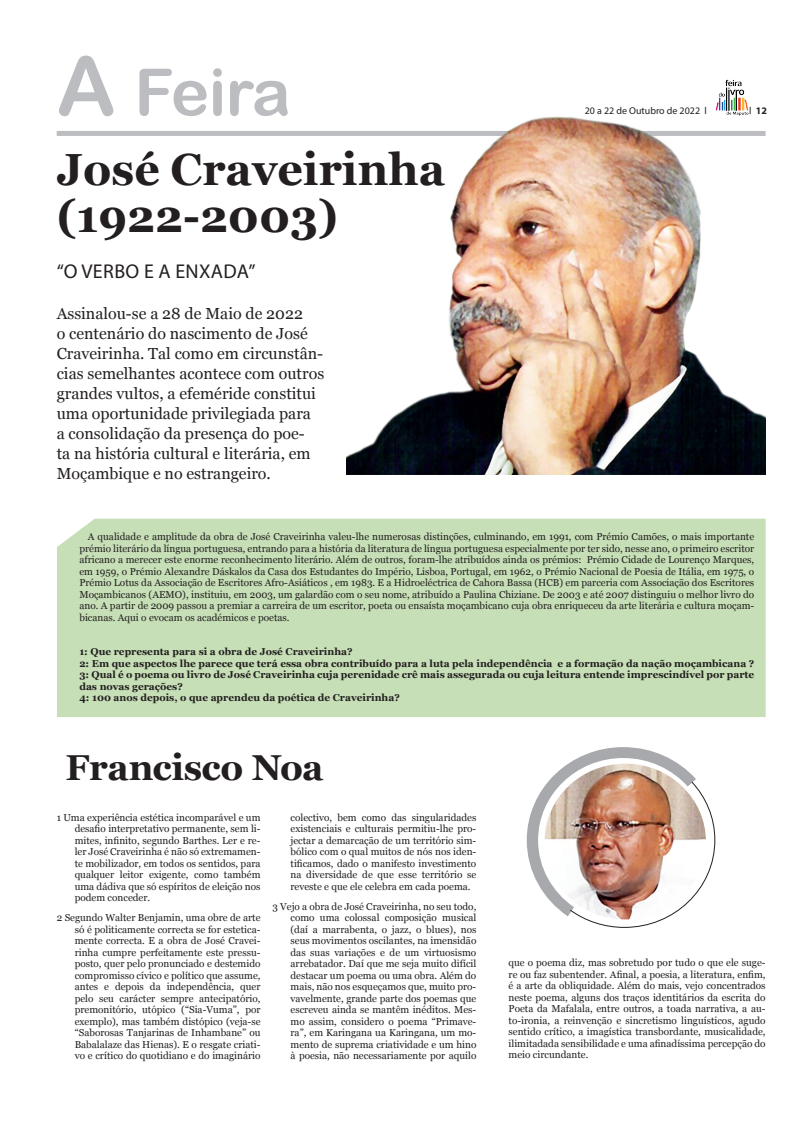
<style>
.page{position:relative;width:794px;height:1134px;background:#fff}
.page>*{position:absolute;margin:0;border:0;box-sizing:border-box;transform-origin:0 0}
.t1{font:65px "Arial Rounded MT Bold";letter-spacing:-.02em;color:#bcbdc0}
.t2{font:700 45px/47px "Georgia";color:#231f20}
.t3{font:700 36px "Georgia";letter-spacing:-.015em;color:#231f20}
.t4{font:20px "Myriad Pro";letter-spacing:.02em;color:#231f20}
.t5{font:16px/20px "Georgia";color:#231f20}
.t6{font:10px/11.5px "Georgia";color:#231f20;text-align:justify}
.t7{font:700 10px/11.5px "Georgia";color:#231f20}
.t8{font:10px "Myriad Pro";color:#231f20}
.t9{font:700 10px "Myriad Pro";color:#231f20}
.s1{font-size:82px}
.s2{font-weight:400}
</style>
<div class="page">
<div style="left:57px;top:131px;width:708px;height:5px;background:#bcbdc0"></div>
<img style="left:725px;top:80px;width:17px;height:3px">
<div style="left:57px;top:519px;width:708px;height:198px;background:#c6dfb6"></div>
<img style="left:346px;top:83px;width:419px;height:391px">
<img style="left:527px;top:747px;width:188px;height:181px">
<h1 class="t1" style="left:57px;top:54px;width:235px"><span class="s1">A</span> Feira</h1>
<h2 class="t2" style="left:57px;top:144px;width:390px">José Craveirinha (1922-2003)</h2>
<h3 class="t4" style="left:57px;top:259px;width:200px">“O VERBO E A ENXADA”</h3>
<p class="t5" style="left:57px;top:302px;width:269px">Assinalou-se a 28 de Maio de 2022<br>o centenário do nascimento de José Craveirinha. Tal como em circunstân&shy;cias semelhantes acontece com outros grandes vultos, a efeméride constitui uma oportunidade privilegiada para<br>a consolidação da presença do poe-<br>ta na história cultural e literária, em Moçambique e no estrangeiro.</p>
<p class="t8" style="left:585px;top:104px;width:123px">20 a 22 de Outubro de 2022 l</p>
<p class="t9" style="left:749px;top:104px;width:19px"><span class="s2">l</span> 12</p>
<p class="t6" style="left:79px;top:531px;width:676px;text-indent:8px">A qualidade e amplitude da obra de José Craveirinha valeu-lhe numerosas distinções, culminando, em 1991, com Prémio Camões, o mais importante prémio literário da língua portuguesa, entrando para a história da literatura de língua portuguesa especialmente por ter sido, nesse ano, o primeiro escritor africano a merecer este enorme reconhecimento literário. Além de outros, foram-lhe atribuídos ainda os prémios: Prémio Cidade de Lourenço Marques, em 1959, o Prémio Alexandre Dáskalos da Casa dos Estudantes do Império, Lisboa, Portugal, em 1962, o Prémio Nacional de Poesia de Itália, em 1975, o Prémio Lotus da Associação de Escritores Afro-Asiáticos , em 1983. E a Hidroeléctrica de Cahora Bassa (HCB) em parceria com Associação dos Escritores Moçambicanos (AEMO), instituiu, em 2003, um galardão com o seu nome, atribuído a Paulina Chiziane. De 2003 e até 2007 distinguiu o melhor livro do ano. A partir de 2009 passou a premiar a carreira de um escritor, poeta ou ensaísta moçambicano cuja obra enriqueceu da arte literária e cultura moçam&shy;bicanas. Aqui o evocam os académicos e poetas.</p>
<p class="t7" style="left:79px;top:646px;width:676px">1: Que representa para si a obra de José Craveirinha?<br>2: Em que aspectos lhe parece que terá essa obra contribuído para a luta pela independência e a formação da nação moçambicana ?<br>3: Qual é o poema ou livro de José Craveirinha cuja perenidade crê mais assegurada ou cuja leitura entende imprescindível por parte das novas gerações?<br>4: 100 anos depois, o que aprendeu da poética de Craveirinha?</p>
<h3 class="t3" style="left:65px;top:740px;width:260px">Francisco Noa</h3>
<p class="t6" style="left:75px;top:811px;width:187px;text-indent:-18px">1 Uma experiência estética incomparável e um desafio interpretativo permanente, sem li&shy;mites, infinito, segundo Barthes. Ler e re&shy;ler José Craveirinha é não só extremamen&shy;te mobilizador, em todos os sentidos, para qualquer leitor exigente, como também uma dádiva que só espíritos de eleição nos podem conceder.</p>
<p class="t6" style="left:75px;top:911px;width:187px;text-indent:-18px">2 Segundo Walter Benjamin, uma obre de arte só é politicamente correcta se for estetica&shy;mente correcta. E a obra de José Cravei&shy;rinha cumpre perfeitamente este pressu&shy;posto, quer pelo pronunciado e destemido compromisso cívico e político que assume, antes e depois da independência, quer pelo seu carácter sempre antecipatório, premonitório, utópico (“Sia-Vuma”, por exemplo), mas também distópico (veja-se “Saborosas Tanjarinas de Inhambane” ou Babalalaze das Hienas). E o resgate criati&shy;vo e crítico do quotidiano e do imaginário</p>
<p class="t6" style="left:290px;top:811px;width:187px">colectivo, bem como das singularidades existenciais e culturais permitiu-lhe pro&shy;jectar a demarcação de um território sim&shy;bólico com o qual muitos de nós nos iden&shy;tificamos, dado o manifesto investimento na diversidade de que esse território se reveste e que ele celebra em cada poema.</p>
<p class="t6" style="left:290px;top:900px;width:187px;text-indent:-18px">3 Vejo a obra de José Craveirinha, no seu todo, como uma colossal composição musical (daí a marrabenta, o jazz, o blues), nos seus movimentos oscilantes, na imensidão das suas variações e de um virtuosismo arrebatador. Daí que me seja muito difícil destacar um poema ou uma obra. Além do mais, não nos esqueçamos que, muito pro&shy;vavelmente, grande parte dos poemas que escreveu ainda se mantêm inéditos. Mes&shy;mo assim, considero o poema “Primave&shy;ra”, em Karingana ua Karingana, um mo&shy;mento de suprema criatividade e um hino à poesia, não necessariamente por aquilo</p>
<p class="t6" style="left:508px;top:957px;width:258px">que o poema diz, mas sobretudo por tudo o que ele suge&shy;re ou faz subentender. Afinal, a poesia, a literatura, enfim, é a arte da obliquidade. Além do mais, vejo concentrados neste poema, alguns dos traços identitários da escrita do Poeta da Mafalala, entre outros, a toada narrativa, a au&shy;to-ironia, a reinvenção e sincretismo linguísticos, agudo sentido crítico, a imagística transbordante, musicalidade, ilimitadada sensibilidade e uma afinadíssima percepção do meio circundante.</p>
</div>
